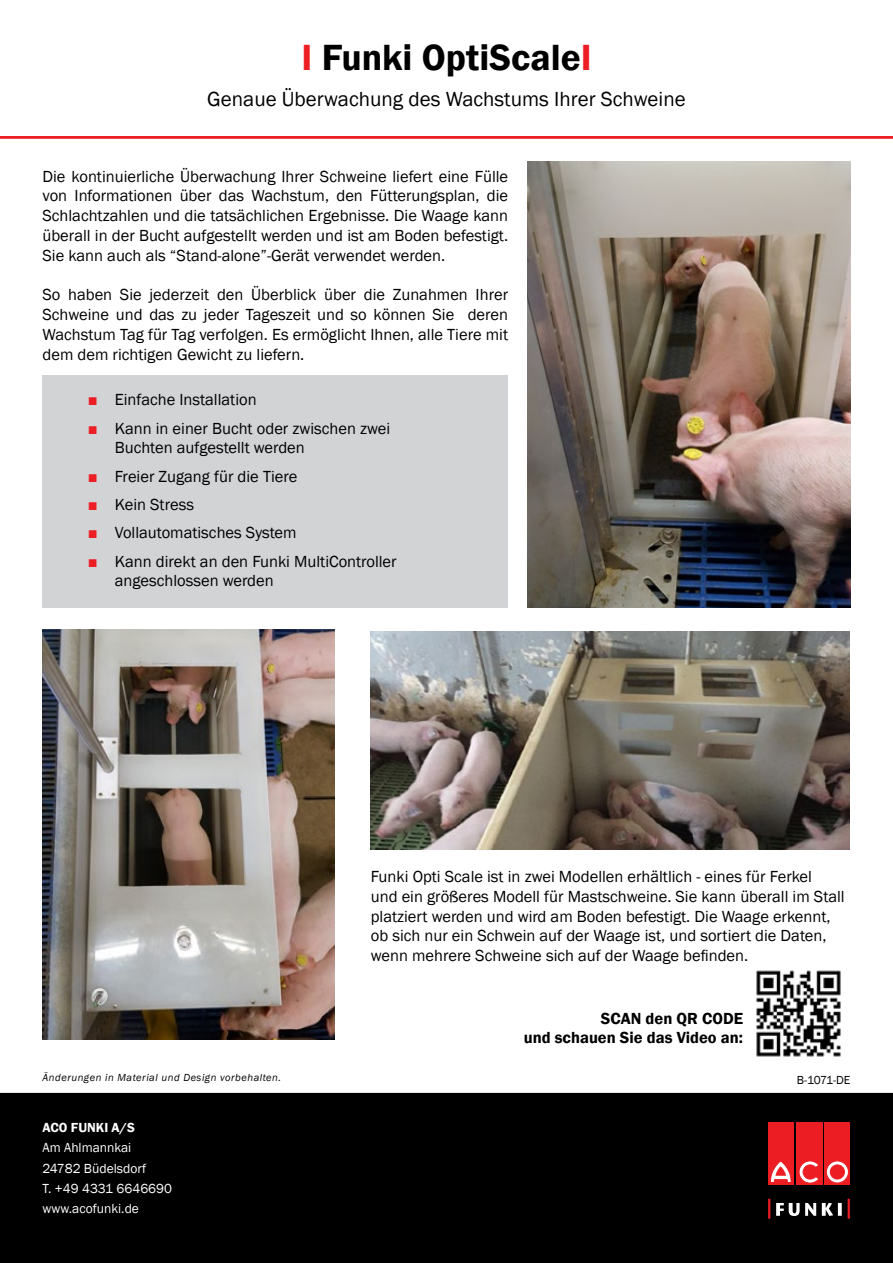
<style>
.page{position:relative;width:893px;height:1263px;background:#fff}
.page>*{position:absolute;margin:0;border:0;box-sizing:border-box;transform-origin:0 0}
.t1{font:600 37.5px "Franklin Gothic";color:#000}
.t2{font:21px "Franklin Gothic";color:#000}
.t3{font:16.5px/19.8px "Franklin Gothic";color:#000}
.t4{font:600 16.5px/19.8px "Franklin Gothic";color:#000;text-align:right}
.t5{font:13.5px/20.2px "Franklin Gothic";color:#fff}
.t6{font:600 13.5px "Franklin Gothic";color:#fff}
.t7{font:12px "Franklin Gothic";letter-spacing:-.045em;color:#000}
.t8{font:italic 10.5px "Franklin Gothic";letter-spacing:.05em;color:#000}
.s1{color:#ed1d24}
</style>
<div class="page">
<img style="left:527px;top:162px;width:323px;height:446px">
<img style="left:43px;top:629px;width:292px;height:411px">
<img style="left:371px;top:631px;width:478px;height:219px">
<div style="left:1px;top:1094px;width:891px;height:168px;background:#000"></div>
<div style="left:0;top:1093px;width:893px;height:170px;border:2px solid #000"></div>
<div style="left:768px;top:1122px;width:26px;height:63px;background:#ed1d24"></div>
<svg style="left:770px;top:1161px;width:21px;height:21px"></svg>
<div style="left:796px;top:1122px;width:26px;height:63px;background:#ed1d24"></div>
<svg style="left:799px;top:1161px;width:19px;height:22px"></svg>
<div style="left:824px;top:1122px;width:26px;height:63px;background:#ed1d24"></div>
<svg style="left:826px;top:1161px;width:22px;height:22px"></svg>
<div style="left:826px;top:1161px;width:22px;height:22px;border:1px solid #ed1d24;border-radius:50%"></div>
<div style="left:830px;top:1165px;width:14px;height:14px;background:#ed1d24;border-radius:50%"></div>
<div style="left:830px;top:1165px;width:14px;height:14px;border:1px solid #ed1d24;border-radius:50%"></div>
<svg style="left:776px;top:1203px;width:66px;height:13px"></svg>
<hr style="left:848px;top:1199px;width:2px;height:20px;background:#ed1d24">
<hr style="left:768px;top:1199px;width:2px;height:20px;background:#ed1d24">
<div style="left:43px;top:375px;width:465px;height:233px;background:#d1d3d5"></div>
<hr style="left:0;top:136px;width:893px;height:2px;background:#ed1d24">
<img style="left:756px;top:970px;width:85px;height:87px">
<h1 class="t1" style="left:301px;top:34px;width:292px"><span class="s1">I</span> Funki OptiScale<span class="s1">I</span></h1>
<p class="t2" style="left:207px;top:86px;width:480px">Genaue Überwachung des Wachstums Ihrer Schweine</p>
<p class="t3" style="left:43px;top:167px;width:467px;text-align:justify">Die kontinuierliche Überwachung Ihrer Schweine liefert eine Fülle von Informationen über das Wachstum, den Fütterungsplan, die Schlachtzahlen und die tatsächlichen Ergebnisse. Die Waage kann überall in der Bucht aufgestellt werden und ist am Boden befestigt.<br>Sie kann auch als “Stand-alone”-Gerät verwendet werden.</p>
<p class="t3" style="left:43px;top:285px;width:467px;text-align:justify">So haben Sie jederzeit den Überblick über die Zunahmen Ihrer Schweine und das zu jeder Tageszeit und so können Sie deren Wachstum Tag für Tag verfolgen. Es ermöglicht Ihnen, alle Tiere mit dem dem richtigen Gewicht zu liefern.</p>
<p class="t3" style="left:88px;top:390px;width:170px"><span class="s1">■</span> Einfache Installation</p>
<p class="t3" style="left:115px;top:419px;width:277px;text-indent:-27px"><span class="s1">■</span> Kann in einer Bucht oder zwischen zwei<br>Buchten aufgestellt werden</p>
<p class="t3" style="left:88px;top:467px;width:211px"><span class="s1">■</span> Freier Zugang für die Tiere</p>
<p class="t3" style="left:88px;top:495px;width:108px"><span class="s1">■</span> Kein Stress</p>
<p class="t3" style="left:88px;top:523px;width:210px"><span class="s1">■</span> Vollautomatisches System</p>
<p class="t3" style="left:115px;top:552px;width:283px;text-indent:-27px"><span class="s1">■</span> Kann direkt an den Funki MultiController angeschlossen werden</p>
<p class="t3" style="left:371px;top:867px;width:475px">Funki Opti Scale ist in zwei Modellen erhältlich - eines für Ferkel<br>und ein größeres Modell für Mastschweine. Sie kann überall im Stall platziert werden und wird am Boden befestigt. Die Waage erkennt, ob sich nur ein Schwein auf der Waage ist, und sortiert die Daten, wenn mehrere Schweine sich auf der Waage befinden.</p>
<p class="t4" style="left:524px;top:1008px;width:221px">SCAN den QR CODE<br>und schauen Sie das Video an:</p>
<p class="t8" style="left:43px;top:1071px;width:240px">Änderungen in Material und Design vorbehalten.</p>
<p class="t7" style="left:797px;top:1072px;width:55px">B-1071-DE</p>
<p class="t6" style="left:43px;top:1119px;width:94px">ACO FUNKI A/S</p>
<p class="t5" style="left:43px;top:1138px;width:131px">Am Ahlmannkai<br>24782 Büdelsdorf<br>T. +49 4331 6646690 www.acofunki.de</p>
</div>
